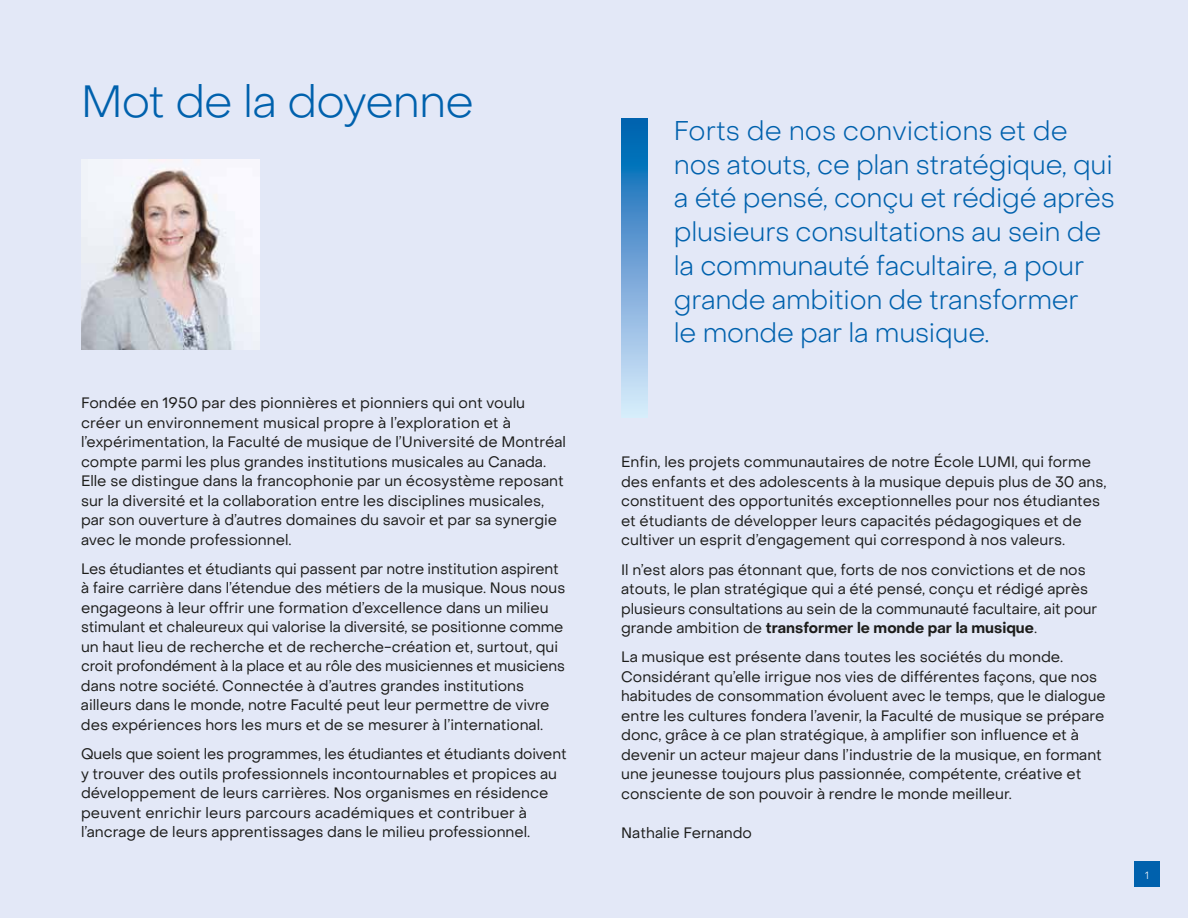
<style>
.page{position:relative;width:1188px;height:918px;background:#e3e8f7}
.page>*{position:absolute;margin:0;border:0;box-sizing:border-box;transform-origin:0 0}
.t1{font:300 45px "PP Object Sans";letter-spacing:-.02em;color:#0061ad}
.t2{font:300 27px/33.8px "PP Object Sans";letter-spacing:-.01em;color:#0061ad}
.t3{font:15px/19.5px "PP Object Sans";color:#1d1d1b}
.t4{font:300 10.5px "PP Object Sans";color:#fff}
.s1{font-weight:700}
</style>
<div class="page">
<svg style="left:621px;top:119px;width:26px;height:299px;background:#6ba5d6"></svg>
<img style="left:81px;top:160px;width:178px;height:190px">
<div style="left:1134px;top:861px;width:26px;height:26px;background:#0061ad"></div>
<h1 class="t1" style="left:81px;top:74px;width:394px">Mot de la doyenne</h1>
<p class="t3" style="left:81px;top:393px;width:486px">Fondée en 1950 par des pionnières et pionniers qui ont voulu créer un environnement musical propre à l’exploration et à l’expérimentation, la Faculté de musique de l’Université de Montréal compte parmi les plus grandes institutions musicales au Canada.<br>Elle se distingue dans la francophonie par un écosystème reposant sur la diversité et la collaboration entre les disciplines musicales, par son ouverture à d’autres domaines du savoir et par sa synergie avec le monde professionnel.</p>
<p class="t3" style="left:81px;top:559px;width:486px">Les étudiantes et étudiants qui passent par notre institution aspirent à faire carrière dans l’étendue des métiers de la musique. Nous nous engageons à leur offrir une formation d’excellence dans un milieu stimulant et chaleureux qui valorise la diversité, se positionne comme un haut lieu de recherche et de recherche-création et, surtout, qui croit profondément à la place et au rôle des musiciennes et musiciens dans notre société. Connectée à d’autres grandes institutions ailleurs dans le monde, notre Faculté peut leur permettre de vivre des expériences hors les murs et de se mesurer à l’international.</p>
<p class="t3" style="left:81px;top:744px;width:487px">Quels que soient les programmes, les étudiantes et étudiants doivent y trouver des outils professionnels incontournables et propices au développement de leurs carrières. Nos organismes en résidence peuvent enrichir leurs parcours académiques et contribuer à l’ancrage de leurs apprentissages dans le milieu professionnel.</p>
<h2 class="t2" style="left:674px;top:114px;width:442px">Forts de nos convictions et de nos atouts, ce plan stratégique, qui a été pensé, conçu et rédigé après plusieurs consultations au sein de la communauté facultaire, a pour grande ambition de transformer<br>le monde par la musique.</h2>
<p class="t3" style="left:621px;top:453px;width:487px">Enfin, les projets communautaires de notre École LUMI, qui forme des enfants et des adolescents à la musique depuis plus de 30 ans, constituent des opportunités exceptionnelles pour nos étudiantes et étudiants de développer leurs capacités pédagogiques et de cultiver un esprit d’engagement qui correspond à nos valeurs.</p>
<p class="t3" style="left:621px;top:560px;width:478px">Il n’est alors pas étonnant que, forts de nos convictions et de nos atouts, le plan stratégique qui a été pensé, conçu et rédigé après plusieurs consultations au sein de la communauté facultaire, ait pour grande ambition de <span class="s1">transformer le monde par la musique</span>.</p>
<p class="t3" style="left:621px;top:648px;width:486px">La musique est présente dans toutes les sociétés du monde.<br>Considérant qu’elle irrigue nos vies de différentes façons, que nos habitudes de consommation évoluent avec le temps, que le dialogue entre les cultures fondera l’avenir, la Faculté de musique se prépare donc, grâce à ce plan stratégique, à amplifier son influence et à devenir un acteur majeur dans l’industrie de la musique, en formant une jeunesse toujours plus passionnée, compétente, créative et consciente de son pouvoir à rendre le monde meilleur.</p>
<p class="t3" style="left:621px;top:823px;width:132px">Nathalie Fernando</p>
<p class="t4" style="left:1145px;top:869px;width:5px">1</p>
</div>
